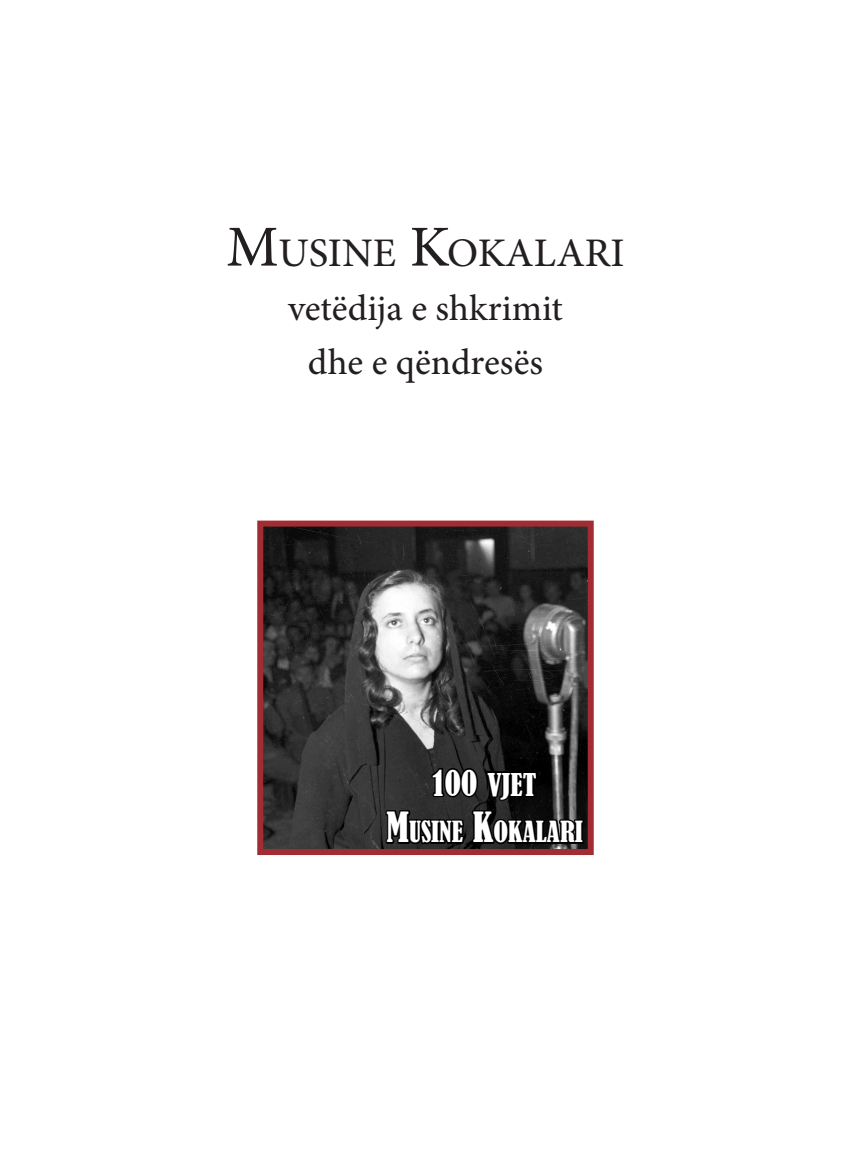
<style>
.page{position:relative;width:851px;height:1149px;background:#fff}
.page>*{position:absolute;margin:0;border:0;box-sizing:border-box;transform-origin:0 0}
.t1{font:39.9px "Adobe Hebrew";color:#231f20}
.t2{font:36px "Adobe Hebrew";color:#231f20}
.t3{font:condensed 29.4px "Bernard";color:#fff}
.t4{font:condensed 27.3px "Bernard";color:#fff}
.s1{font-size:57px}
.s2{font-size:33px}
.s3{font-size:39px}
</style>
<div class="page">
<img style="left:264px;top:527px;width:322px;height:320px">
<div style="left:257px;top:520px;width:336px;height:334px;border:6px solid #a12c31"></div>
<svg style="left:384px;top:741px;width:201px;height:114px;background:#262020"></svg>
<p class="t1" style="left:226px;top:228px;width:400px"><span class="s1">M</span>USINE <span class="s1">K</span>OKALARI</p>
<p class="t2" style="left:288px;top:286px;width:276px">vetëdija e shkrimit</p>
<p class="t2" style="left:308px;top:340px;width:236px">dhe e qëndresës</p>
<p class="t3" style="left:432px;top:767px;width:105px"><span class="s2">100</span> VJET</p>
<p class="t4" style="left:386px;top:815px;width:198px"><span class="s3">M</span>USINE <span class="s3">K</span>OKALARI</p>
</div>
